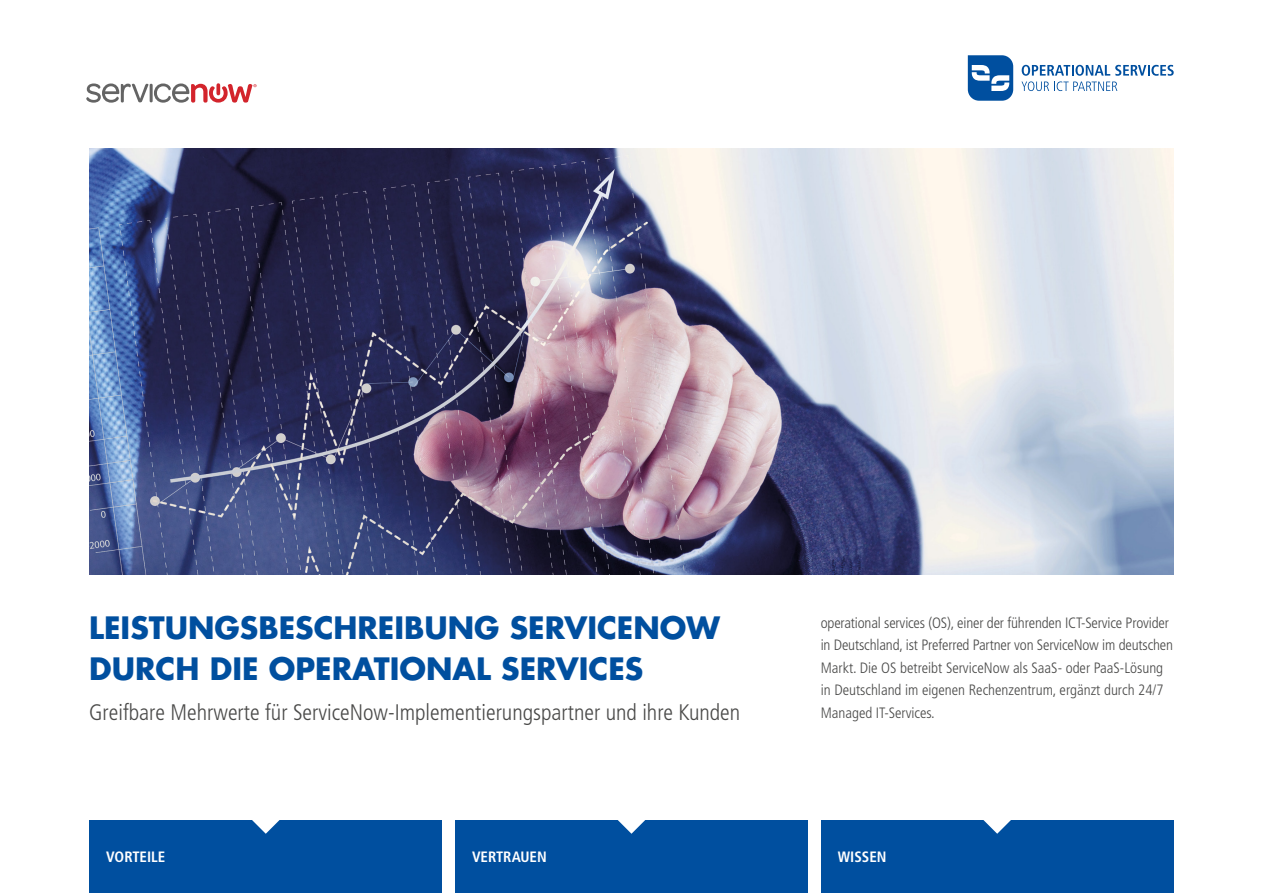
<style>
.page{position:relative;width:1263px;height:893px;background:#fff}
.page>*{position:absolute;margin:0;border:0;box-sizing:border-box;transform-origin:0 0}
.t1{font:700 30px/40.5px "Futura Std";color:#004f9f}
.t2{font:300 condensed 22.5px "Frutiger LT Std";color:#4a4a49}
.t3{font:300 condensed 15px/22.5px "Frutiger LT Std";letter-spacing:-.01em;color:#4a4a49}
.t4{font:700 condensed 15px "Frutiger LT Std";color:#fff}
</style>
<div class="page">
<img style="left:89px;top:149px;width:1085px;height:425px">
<svg style="left:968px;top:55px;width:45px;height:46px"></svg>
<svg style="left:1021px;top:65px;width:153px;height:26px"></svg>
<div style="left:89px;top:821px;width:353px;height:72px;background:#004f9f"></div>
<div style="left:455px;top:821px;width:353px;height:72px;background:#004f9f"></div>
<div style="left:821px;top:821px;width:353px;height:72px;background:#004f9f"></div>
<svg style="left:236px;top:820px;width:60px;height:14px"></svg>
<svg style="left:601px;top:820px;width:60px;height:14px"></svg>
<svg style="left:967px;top:820px;width:60px;height:14px"></svg>
<svg style="left:86px;top:83px;width:62px;height:20px"></svg>
<hr style="left:150px;top:84px;width:3px;height:18px;background:#646464">
<svg style="left:154px;top:83px;width:102px;height:20px"></svg>
<h1 class="t1" style="left:89px;top:607px;width:632px">LEISTUNGSBESCHREIBUNG SERVICENOW<br>DURCH DIE OPERATIONAL SERVICES</h1>
<h2 class="t2" style="left:89px;top:700px;width:652px">Greifbare Mehrwerte für ServiceNow-Implementierungspartner und ihre Kunden</h2>
<p class="t3" style="left:821px;top:611px;width:354px">operational services (OS), einer der führenden ICT-Service Provider in Deutschland, ist Preferred Partner von ServiceNow im deutschen Markt. Die OS betreibt ServiceNow als SaaS- oder PaaS-Lösung in Deutschland im eigenen Rechenzentrum, ergänzt durch 24/7<br>Managed IT-Services.</p>
<p class="t4" style="left:106px;top:848px;width:61px">VORTEILE</p>
<p class="t4" style="left:472px;top:848px;width:76px">VERTRAUEN</p>
<p class="t4" style="left:838px;top:848px;width:50px">WISSEN</p>
</div>
